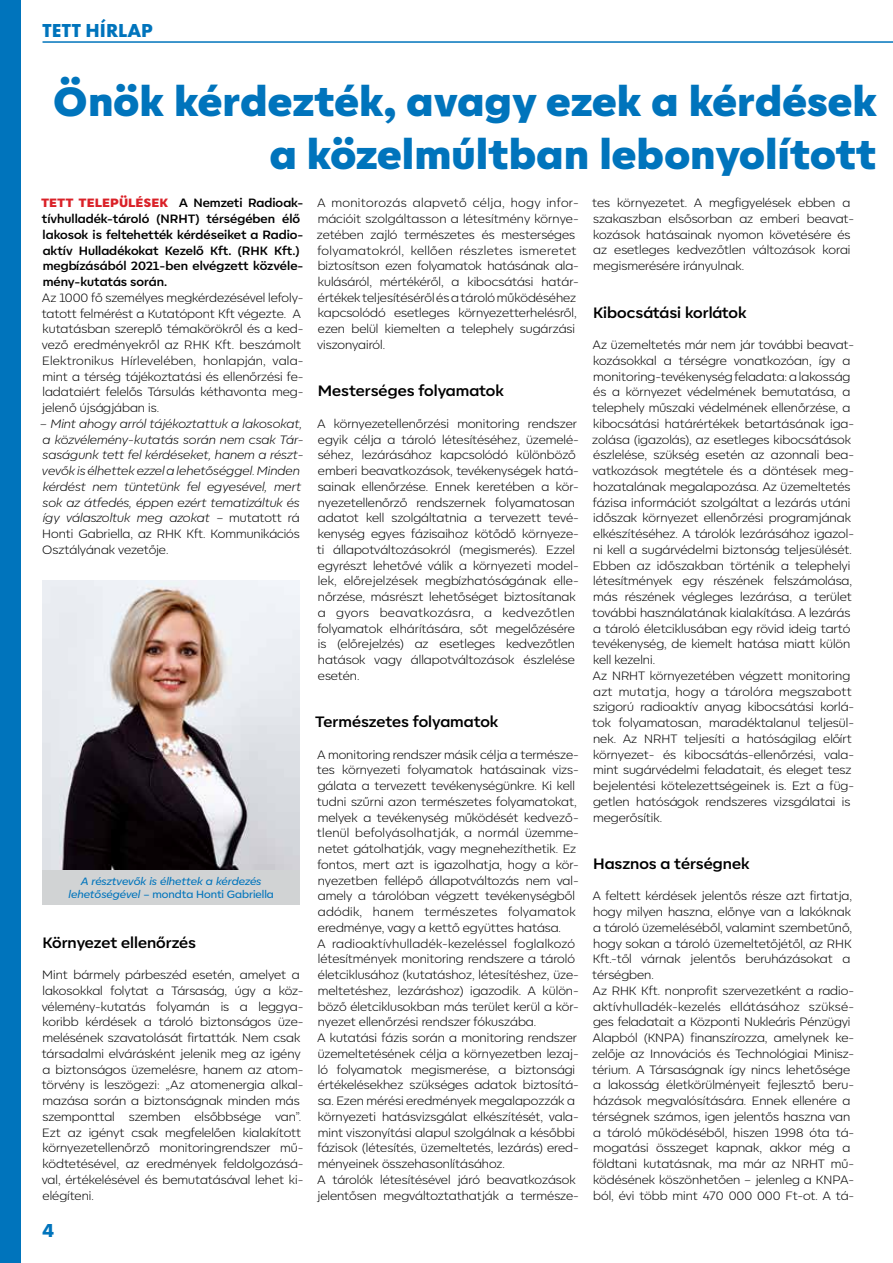
<style>
.page{position:relative;width:893px;height:1263px;background:#fff}
.page>*{position:absolute;margin:0;border:0;box-sizing:border-box;transform-origin:0 0}
.t1{font:900 40.5px/52.5px "Corsa Grotesk";color:#0074bc;text-align:right}
.t2{font:700 19.5px "Futura New";color:#0074bc}
.t3{font:700 15px "Corsa Grotesk";color:#000}
.t4{font:300 12px/15.8px "Corsa Grotesk";color:#000}
.t5{font:italic 300 12px/15.8px "Corsa Grotesk";color:#000}
.t6{font:700 12px/15.8px "Corsa Grotesk";color:#000}
.t7{font:italic 500 10.5px/12.6px "Corsa Grotesk";color:#0074bc;text-align:center}
.s1{font-weight:900;color:#da2128}
.s2{font-style:normal}
</style>
<div class="page">
<div style="left:0;top:0;width:21px;height:1263px;background:#0074bc"></div>
<hr style="left:43px;top:41px;width:850px;height:2px;background:#0074bc">
<img style="left:43px;top:580px;width:257px;height:290px">
<div style="left:43px;top:870px;width:257px;height:35px;background:#d1d3d4"></div>
<h2 class="t2" style="left:43px;top:18px;width:112px">TETT HÍRLAP</h2>
<h1 class="t1" style="left:53px;top:75px;width:826px">Önök kérdezték, avagy ezek a kérdések a közelmúltban lebonyolított</h1>
<p class="t6" style="left:41px;top:195px;width:264px"><span class="s1">TETT TELEPÜLÉSEK</span> A Nemzeti Radioak&shy;tívhulladék-tároló (NRHT) térségében élő lakosok is feltehették kérdéseiket a Radio&shy;aktív Hulladékokat Kezelő Kft. (RHK Kft.) megbízásából 2021-ben elvégzett közvéle&shy;mény-kutatás során.</p>
<p class="t4" style="left:42px;top:289px;width:263px">Az 1000 fő személyes megkérdezésével lefoly&shy;tatott felmérést a Kutatópont Kft végezte. A kutatásban szereplő témakörökről és a ked&shy;vező eredményekről az RHK Kft. beszámolt Elektronikus Hírlevelében, honlapján, vala&shy;mint a térség tájékoztatási és ellenőrzési fe&shy;ladataiért felelős Társulás kéthavonta meg&shy;jelenő újságjában is.</p>
<p class="t5" style="left:40px;top:415px;width:265px">– Mint ahogy arról tájékoztattuk a lakosokat, a közvélemény-kutatás során nem csak Tár&shy;saságunk tett fel kérdéseket, hanem a részt&shy;vevők is élhettek ezzel a lehetőséggel. Minden kérdést nem tüntetünk fel egyesével, mert sok az átfedés, éppen ezért tematizáltuk és így válaszoltuk meg azokat <span class="s2">– mutatott rá Honti Gabriella, az RHK Kft. Kommunikációs Osztályának vezetője.</span></p>
<p class="t7" style="left:69px;top:875px;width:207px">A résztvevők is élhettek a kérdezés lehetőségével <span class="s2">– mondta Honti Gabriella</span></p>
<p class="t3" style="left:42px;top:933px;width:155px">Környezet ellenőrzés</p>
<p class="t4" style="left:42px;top:967px;width:263px">Mint bármely párbeszéd esetén, amelyet a lakosokkal folytat a Társaság, úgy a köz&shy;vélemény-kutatás folyamán is a leggya&shy;koribb kérdések a tároló biztonságos üze&shy;melésének szavatolását firtatták. Nem csak társadalmi elvárásként jelenik meg az igény a biztonságos üzemelésre, hanem az atom&shy;törvény is leszögezi: „Az atomenergia alkal&shy;mazása során a biztonságnak minden más szemponttal szemben elsőbbsége van”.<br>Ezt az igényt csak megfelelően kialakított környezetellenőrző monitoringrendszer mű&shy;ködtetésével, az eredmények feldolgozásá&shy;val, értékelésével és bemutatásával lehet ki&shy;elégíteni.</p>
<h2 class="t2" style="left:43px;top:1218px;width:13px">4</h2>
<p class="t4" style="left:317px;top:195px;width:263px">A monitorozás alapvető célja, hogy infor&shy;mációit szolgáltasson a létesítmény környe&shy;zetében zajló természetes és mesterséges folyamatokról, kellően részletes ismeretet biztosítson ezen folyamatok hatásának ala&shy;kulásáról, mértékéről, a kibocsátási határ&shy;értékek teljesítéséről és a tároló működéséhez kapcsolódó esetleges környezetterhelésről, ezen belül kiemelten a telephely sugárzási viszonyairól.</p>
<p class="t3" style="left:318px;top:381px;width:188px">Mesterséges folyamatok</p>
<p class="t4" style="left:317px;top:415px;width:263px">A környezetellenőrzési monitoring rendszer egyik célja a tároló létesítéséhez, üzemelé&shy;séhez, lezárásához kapcsolódó különböző emberi beavatkozások, tevékenységek hatá&shy;sainak ellenőrzése. Ennek keretében a kör&shy;nyezetellenőrző rendszernek folyamatosan adatot kell szolgáltatnia a tervezett tevé&shy;kenység egyes fázisaihoz kötődő környeze&shy;ti állapotváltozásokról (megismerés). Ezzel egyrészt lehetővé válik a környezeti model&shy;lek, előrejelzések megbízhatóságának elle&shy;nőrzése, másrészt lehetőséget biztosítanak a gyors beavatkozásra, a kedvezőtlen folyamatok elhárítására, sőt megelőzésére is (előrejelzés) az esetleges kedvezőtlen hatások vagy állapotváltozások észlelése esetén.</p>
<p class="t3" style="left:315px;top:712px;width:185px">Természetes folyamatok</p>
<p class="t4" style="left:317px;top:746px;width:263px">A monitoring rendszer másik célja a természe&shy;tes környezeti folyamatok hatásainak vizs&shy;gálata a tervezett tevékenységünkre. Ki kell tudni szűrni azon természetes folyamatokat, melyek a tevékenység működését kedvező&shy;tlenül befolyásolhatják, a normál üzemme&shy;netet gátolhatják, vagy megnehezíthetik. Ez fontos, mert azt is igazolhatja, hogy a kör&shy;nyezetben fellépő állapotváltozás nem val&shy;amely a tárolóban végzett tevékenységből adódik, hanem természetes folyamatok eredménye, vagy a kettő együttes hatása.<br>A radioaktívhulladék-kezeléssel foglalkozó létesítmények monitoring rendszere a tároló életciklusához (kutatáshoz, létesítéshez, üze&shy;meltetéshez, lezáráshoz) igazodik. A külön&shy;böző életciklusokban más terület kerül a kör&shy;nyezet ellenőrzési rendszer fókuszába.<br>A kutatási fázis során a monitoring rendszer üzemeltetésének célja a környezetben lezaj&shy;ló folyamatok megismerése, a biztonsági értékelésekhez szükséges adatok biztosítá&shy;sa. Ezen mérési eredmények megalapozzák a környezeti hatásvizsgálat elkészítését, vala&shy;mint viszonyítási alapul szolgálnak a későbbi fázisok (létesítés, üzemeltetés, lezárás) ered&shy;ményeinek összehasonlításához.<br>A tárolók létesítésével járó beavatkozások jelentősen megváltoztathatják a természe-</p>
<p class="t4" style="left:592px;top:195px;width:263px">tes környezetet. A megfigyelések ebben a szakaszban elsősorban az emberi beavat&shy;kozások hatásainak nyomon követésére és az esetleges kedvezőtlen változások korai megismerésére irányulnak.</p>
<p class="t3" style="left:593px;top:303px;width:155px">Kibocsátási korlátok</p>
<p class="t4" style="left:592px;top:337px;width:263px">Az üzemeltetés már nem jár további beavat&shy;kozásokkal a térségre vonatkozóan, így a monitoring-tevékenység feladata: a lakosság és a környezet védelmének bemutatása, a telephely műszaki védelmének ellenőrzése, a kibocsátási határértékek betartásának iga&shy;zolása (igazolás), az esetleges kibocsátások észlelése, szükség esetén az azonnali bea&shy;vatkozások megtétele és a döntések meg&shy;hozatalának megalapozása. Az üzemeltetés fázisa információt szolgáltat a lezárás utáni időszak környezet ellenőrzési programjának elkészítéséhez. A tárolók lezárásához igazol&shy;ni kell a sugárvédelmi biztonság teljesülését.<br>Ebben az időszakban történik a telephelyi létesítmények egy részének felszámolása, más részének végleges lezárása, a terület további használatának kialakítása. A lezárás a tároló életciklusában egy rövid ideig tartó tevékenység, de kiemelt hatása miatt külön kell kezelni.<br>Az NRHT környezetében végzett monitoring azt mutatja, hogy a tárolóra megszabott szigorú radioaktív anyag kibocsátási korlá&shy;tok folyamatosan, maradéktalanul teljesül&shy;nek. Az NRHT teljesíti a hatóságilag előírt környezet- és kibocsátás-ellenőrzési, vala&shy;mint sugárvédelmi feladatait, és eleget tesz bejelentési kötelezettségeinek is. Ezt a füg&shy;getlen hatóságok rendszeres vizsgálatai is megerősítik.</p>
<p class="t3" style="left:593px;top:854px;width:158px">Hasznos a térségnek</p>
<p class="t4" style="left:592px;top:888px;width:263px">A feltett kérdések jelentős része azt firtatja, hogy milyen haszna, előnye van a lakóknak a tároló üzemeléséből, valamint szembetűnő, hogy sokan a tároló üzemeltetőjétől, az RHK Kft.-től várnak jelentős beruházásokat a térségben.<br>Az RHK Kft. nonprofit szervezetként a radio&shy;aktívhulladék-kezelés ellátásához szüksé&shy;ges feladatait a Központi Nukleáris Pénzügyi Alapból (KNPA) finanszírozza, amelynek ke&shy;zelője az Innovációs és Technológiai Minisz&shy;térium. A Társaságnak így nincs lehetősége a lakosság életkörülményeit fejlesztő beru&shy;házások megvalósítására. Ennek ellenére a térségnek számos, igen jelentős haszna van a tároló működéséből, hiszen 1998 óta tá&shy;mogatási összeget kapnak, akkor még a földtani kutatásnak, ma már az NRHT mű&shy;ködésének köszönhetően – jelenleg a KNPA&shy;ból, évi több mint 470 000 000 Ft-ot. A tá-</p>
</div>
